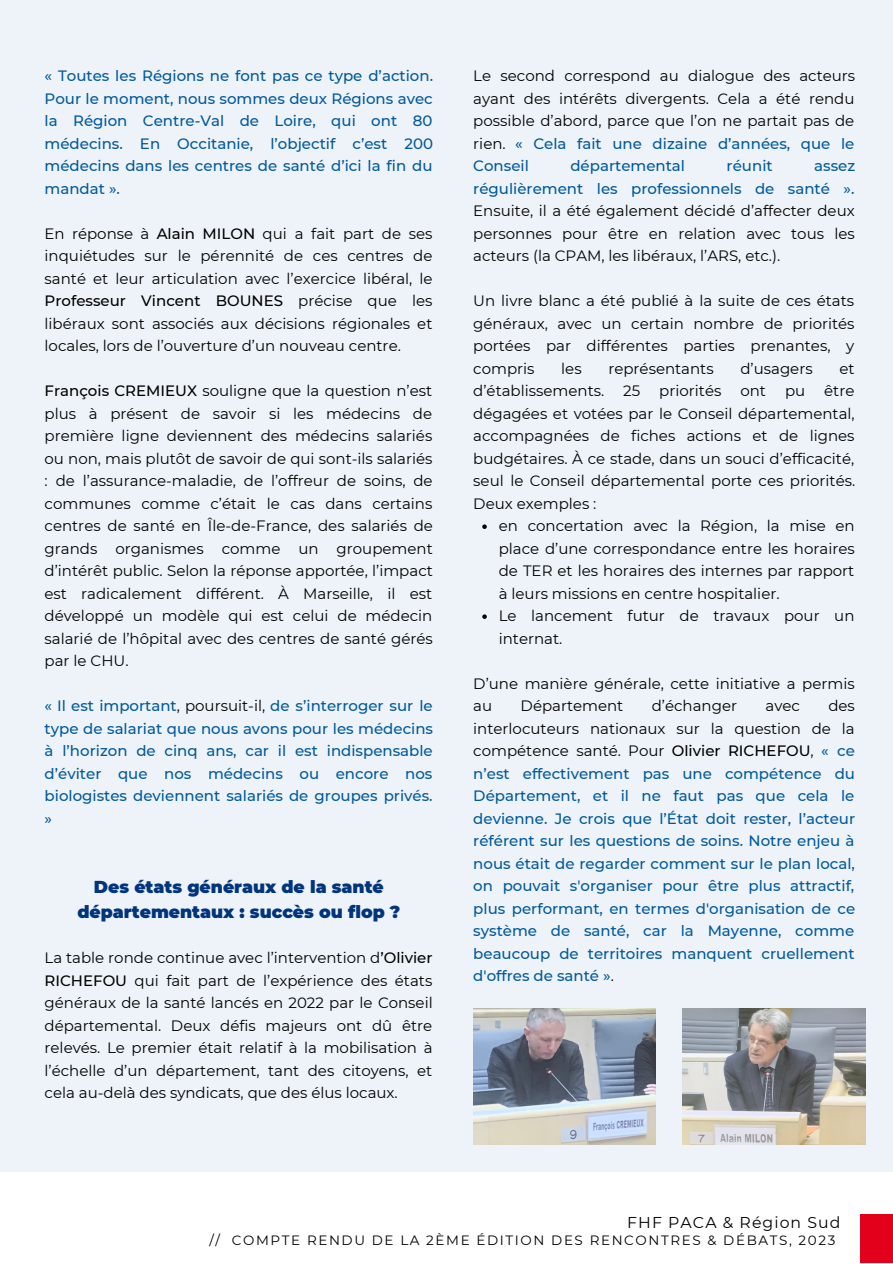
<style>
.page{position:relative;width:893px;height:1264px;background:#fff}
.page>*{position:absolute;margin:0;border:0;box-sizing:border-box;transform-origin:0 0}
.t1{font:900 17.25px/24.8px "Montserrat";color:#00347c;text-align:center}
.t2{font:15.75px "Montserrat";letter-spacing:.07em;color:#000}
.t3{font:15px/22.5px "Montserrat";color:#000;text-align:justify}
.t4{font:500 15px/22.5px "Montserrat";color:#01599c;text-align:justify}
.t5{font:13.5px "Montserrat";letter-spacing:.12em;color:#000}
.s1{font-weight:500}
.s2{font-weight:400;color:#000}
.s3{font-weight:500;color:#01599c}
.s4{color:#000}
</style>
<div class="page">
<div style="left:0;top:0;width:892px;height:1171px;background:#edf3f9"></div>
<div style="left:860px;top:1214px;width:32px;height:48px;background:#e2001a"></div>
<img style="left:473px;top:1008px;width:182px;height:136px">
<img style="left:682px;top:1008px;width:183px;height:136px">
<svg style="left:482px;top:524px;width:4px;height:5px"></svg>
<svg style="left:482px;top:614px;width:4px;height:5px"></svg>
<p class="t4" style="left:45px;top:65px;width:390px">« Toutes les Régions ne font pas ce type d’action.<br>Pour le moment, nous sommes deux Régions avec la Région Centre-Val de Loire, qui ont 80 médecins. En Occitanie, l’objectif c’est 200 médecins dans les centres de santé d’ici la fin du mandat ».</p>
<p class="t3" style="left:45px;top:222px;width:389px">En réponse à <span class="s1">Alain MILON</span> qui a fait part de ses inquiétudes sur le pérennité de ces centres de santé et leur articulation avec l’exercice libéral, le <span class="s1">Professeur Vincent BOUNES</span> précise que les libéraux sont associés aux décisions régionales et locales, lors de l’ouverture d’un nouveau centre.</p>
<p class="t3" style="left:45px;top:379px;width:390px"><span class="s1">François CREMIEUX</span> souligne que la question n’est plus à présent de savoir si les médecins de première ligne deviennent des médecins salariés ou non, mais plutôt de savoir de qui sont-ils salariés : de l’assurance-maladie, de l’offreur de soins, de communes comme c’était le cas dans certains centres de santé en Île-de-France, des salariés de grands organismes comme un groupement d’intérêt public. Selon la réponse apportée, l’impact est radicalement différent. À Marseille, il est développé un modèle qui est celui de médecin salarié de l’hôpital avec des centres de santé gérés par le CHU.</p>
<p class="t4" style="left:45px;top:694px;width:390px">« Il est important<span class="s2">, poursuit-il,</span> de s’interroger sur le type de salariat que nous avons pour les médecins à l’horizon de cinq ans, car il est indispensable d’éviter que nos médecins ou encore nos biologistes deviennent salariés de groupes privés. »</p>
<p class="t1" style="left:77px;top:874px;width:324px">Des états généraux de la santé départementaux : succès ou flop ?</p>
<p class="t3" style="left:45px;top:946px;width:389px">La table ronde continue avec l’intervention d<span class="s1">’Olivier RICHEFOU</span> qui fait part de l’expérience des états généraux de la santé lancés en 2022 par le Conseil départemental. Deux défis majeurs ont dû être relevés. Le premier était relatif à la mobilisation à l’échelle d’un département, tant des citoyens, et cela au-delà des syndicats, que des élus locaux.</p>
<p class="t3" style="left:473px;top:65px;width:383px">Le second correspond au dialogue des acteurs ayant des intérêts divergents. Cela a été rendu possible d’abord, parce que l’on ne partait pas de rien. <span class="s3">« Cela fait une dizaine d’années, que le Conseil</span></p>
<p class="t4" style="left:570px;top:155px;width:116px">départemental</p>
<p class="t4" style="left:726px;top:155px;width:48px">réunit</p>
<p class="t4" style="left:473px;top:155px;width:383px;text-align:right">assez<br>régulièrement les professionnels de santé ».</p>
<p class="t3" style="left:473px;top:200px;width:383px">Ensuite, il a été également décidé d’affecter deux personnes pour être en relation avec tous les acteurs (la CPAM, les libéraux, l’ARS, etc.).</p>
<p class="t3" style="left:473px;top:290px;width:383px">Un livre blanc a été publié à la suite de ces états généraux, avec un certain nombre de priorités portées par différentes parties prenantes, y compris</p>
<p class="t3" style="left:561px;top:357px;width:22px">les</p>
<p class="t3" style="left:608px;top:357px;width:107px">représentants</p>
<p class="t3" style="left:740px;top:357px;width:74px">d’usagers</p>
<p class="t3" style="left:839px;top:357px;width:17px">et</p>
<p class="t3" style="left:473px;top:379px;width:132px">d’établissements.</p>
<p class="t3" style="left:623px;top:379px;width:18px">25</p>
<p class="t3" style="left:659px;top:379px;width:64px">priorités</p>
<p class="t3" style="left:740px;top:379px;width:27px">ont</p>
<p class="t3" style="left:785px;top:379px;width:22px">pu</p>
<p class="t3" style="left:473px;top:379px;width:383px;text-indent:351px">être dégagées et votées par le Conseil départemental, accompagnées de fiches actions et de lignes budgétaires. À ce stade, dans un souci d’efficacité, seul le Conseil départemental porte ces priorités.<br>Deux exemples :</p>
<p class="t3" style="left:498px;top:514px;width:357px;text-align:left">en concertation avec la Région, la mise en place d’une correspondance entre les horaires de TER et les horaires des internes par rapport à leurs missions en centre hospitalier.<br>Le lancement futur de travaux pour un internat.</p>
<p class="t3" style="left:473px;top:672px;width:383px">D’une manière générale, cette initiative a permis au</p>
<p class="t3" style="left:520px;top:694px;width:104px">Département</p>
<p class="t3" style="left:651px;top:694px;width:87px">d’échanger</p>
<p class="t3" style="left:765px;top:694px;width:36px">avec</p>
<p class="t4" style="left:473px;top:694px;width:383px;text-indent:355px"><span class="s2">des interlocuteurs nationaux sur la question de la compétence santé. Pour</span> <span class="s4">Olivier RICHEFOU</span><span class="s2">,</span> « ce n’est effectivement pas une compétence du Département, et il ne faut pas que cela le devienne. Je crois que l’État doit rester, l’acteur référent sur les questions de soins. Notre enjeu à nous était de regarder comment sur le plan local, on pouvait s'organiser pour être plus attractif, plus performant, en termes d'organisation de ce système de santé, car la Mayenne, comme beaucoup de territoires manquent cruellement d'offres de santé »<span class="s2">.</span></p>
<p class="t2" style="left:627px;top:1213px;width:215px">FHF PACA &amp; Région Sud</p>
<p class="t5" style="left:209px;top:1232px;width:627px">// COMPTE RENDU DE LA 2ÈME ÉDITION DES RENCONTRES &amp; DÉBATS, 2023</p>
</div>
